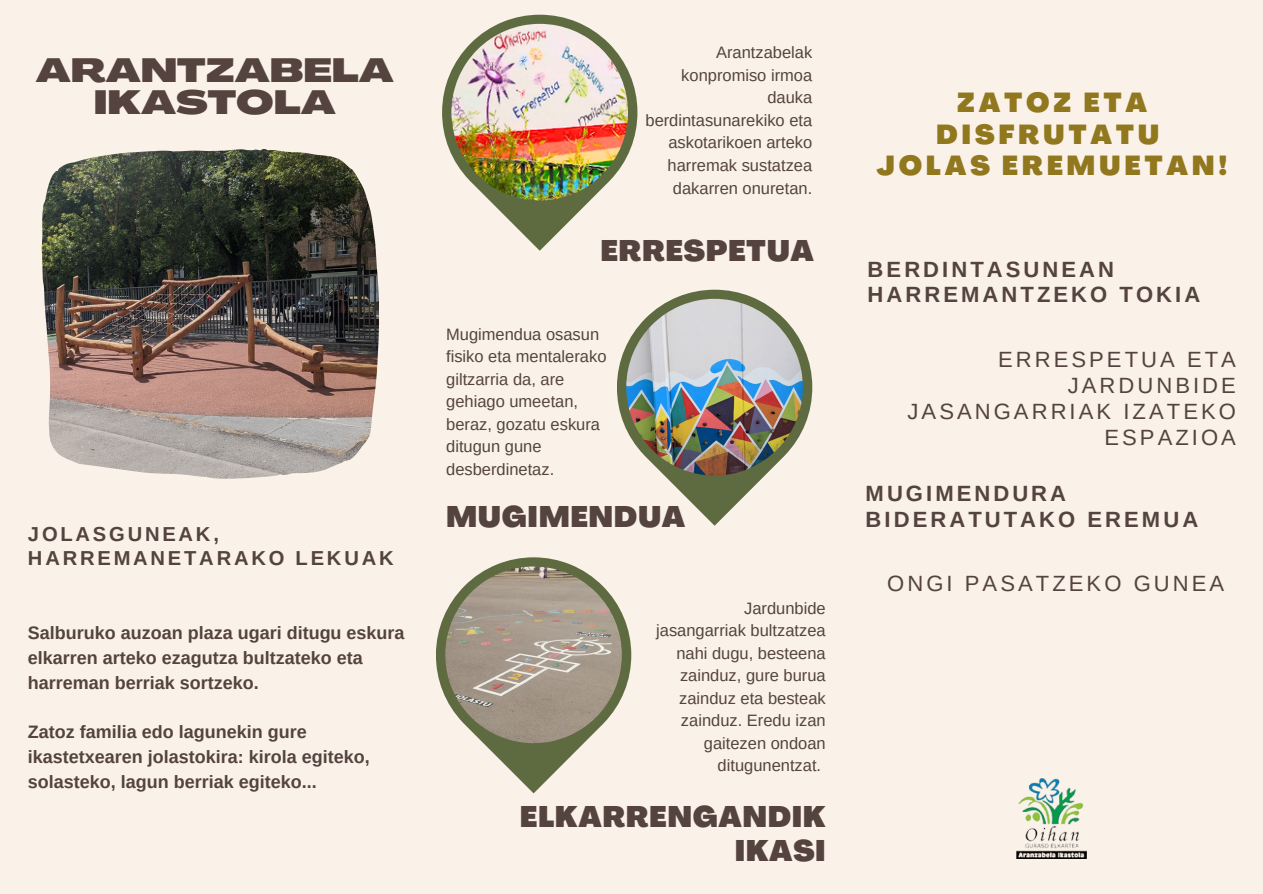
<style>
.page{position:relative;width:1263px;height:894px;background:#fff}
.page>*{position:absolute;margin:0;border:0;box-sizing:border-box;transform-origin:0 0}
.t1{font:900 33px/32.5px "Agrandir Grand";color:#54433e;text-align:center}
.t2{font:900 29.1px/33.8px "Agrandir";letter-spacing:.02em;color:#54433e;text-align:right}
.t3{font:900 27px/31.5px "Agrandir";letter-spacing:.14em;color:#91771e;text-align:center}
.t4{font:22.05px/25.8px "Arimo";letter-spacing:.14em;color:#54433e;text-align:right}
.t5{font:700 22.05px/25.8px "Arimo";letter-spacing:.14em;color:#54433e}
.t6{font:700 20.25px "Arimo";letter-spacing:.14em;color:#54433e}
.t7{font:700 18px/24.8px "Arimo";color:#54433e}
.t8{font:16.5px/22.5px "Arimo";color:#54433e;text-align:right}
</style>
<div class="page">
<div style="left:0;top:0;width:1263px;height:893px;background:#faf2e9"></div>
<img style="left:1017px;top:778px;width:69px;height:80px">
<img style="left:42px;top:149px;width:337px;height:329px">
<svg style="left:442px;top:15px;width:196px;height:236px"></svg>
<img style="left:451px;top:24px;width:177px;height:176px">
<svg style="left:617px;top:289px;width:195px;height:236px"></svg>
<img style="left:626px;top:299px;width:177px;height:176px">
<svg style="left:436px;top:557px;width:195px;height:236px"></svg>
<img style="left:445px;top:566px;width:177px;height:177px">
<p class="t1" style="left:36px;top:57px;width:360px">ARANTZABELA<br>IKASTOLA</p>
<p class="t6" style="left:28px;top:523px;width:192px">JOLASGUNEAK,</p>
<p class="t6" style="left:28px;top:546px;width:367px">HARREMANETARAKO LEKUAK</p>
<p class="t7" style="left:28px;top:620px;width:378px">Salburuko auzoan plaza ugari ditugu eskura elkarren arteko ezagutza bultzateko eta harreman berriak sortzeko.</p>
<p class="t7" style="left:28px;top:719px;width:343px">Zatoz familia edo lagunekin gure ikastetxearen jolastokira: kirola egiteko, solasteko, lagun berriak egiteko...</p>
<p class="t8" style="left:645px;top:41px;width:168px">Arantzabelak konpromiso irmoa dauka berdintasunarekiko eta askotarikoen arteko harremak sustatzea dakarren onuretan.</p>
<p class="t2" style="left:600px;top:237px;width:215px">ERRESPETUA</p>
<p class="t8" style="left:446px;top:322px;width:162px;text-align:left">Mugimendua osasun fisiko eta mentalerako giltzarria da, are gehiago umeetan, beraz, gozatu eskura ditugun gune desberdinetaz.</p>
<p class="t2" style="left:446px;top:502px;width:241px">MUGIMENDUA</p>
<p class="t8" style="left:656px;top:596px;width:171px">Jardunbide jasangarriak bultzatzea nahi dugu, besteena zainduz, gure burua zainduz eta besteak zainduz. Eredu izan gaitezen ondoan ditugunentzat.</p>
<p class="t2" style="left:520px;top:802px;width:307px">ELKARRENGANDIK<br>IKASI</p>
<p class="t3" style="left:936px;top:89px;width:225px">ZATOZ ETA<br>DISFRUTATU</p>
<p class="t3" style="left:877px;top:152px;width:352px">JOLAS EREMUETAN!</p>
<p class="t5" style="left:868px;top:256px;width:248px">BERDINTASUNEAN</p>
<p class="t5" style="left:868px;top:282px;width:334px">HARREMANTZEKO TOKIA</p>
<p class="t4" style="left:908px;top:346px;width:330px">ERRESPETUA ETA<br>JARDUNBIDE<br>JASANGARRIAK IZATEKO<br>ESPAZIOA</p>
<p class="t5" style="left:866px;top:480px;width:334px">MUGIMENDURA<br>BIDERATUTAKO EREMUA</p>
<p class="t4" style="left:887px;top:570px;width:338px">ONGI PASATZEKO GUNEA</p>
</div>
